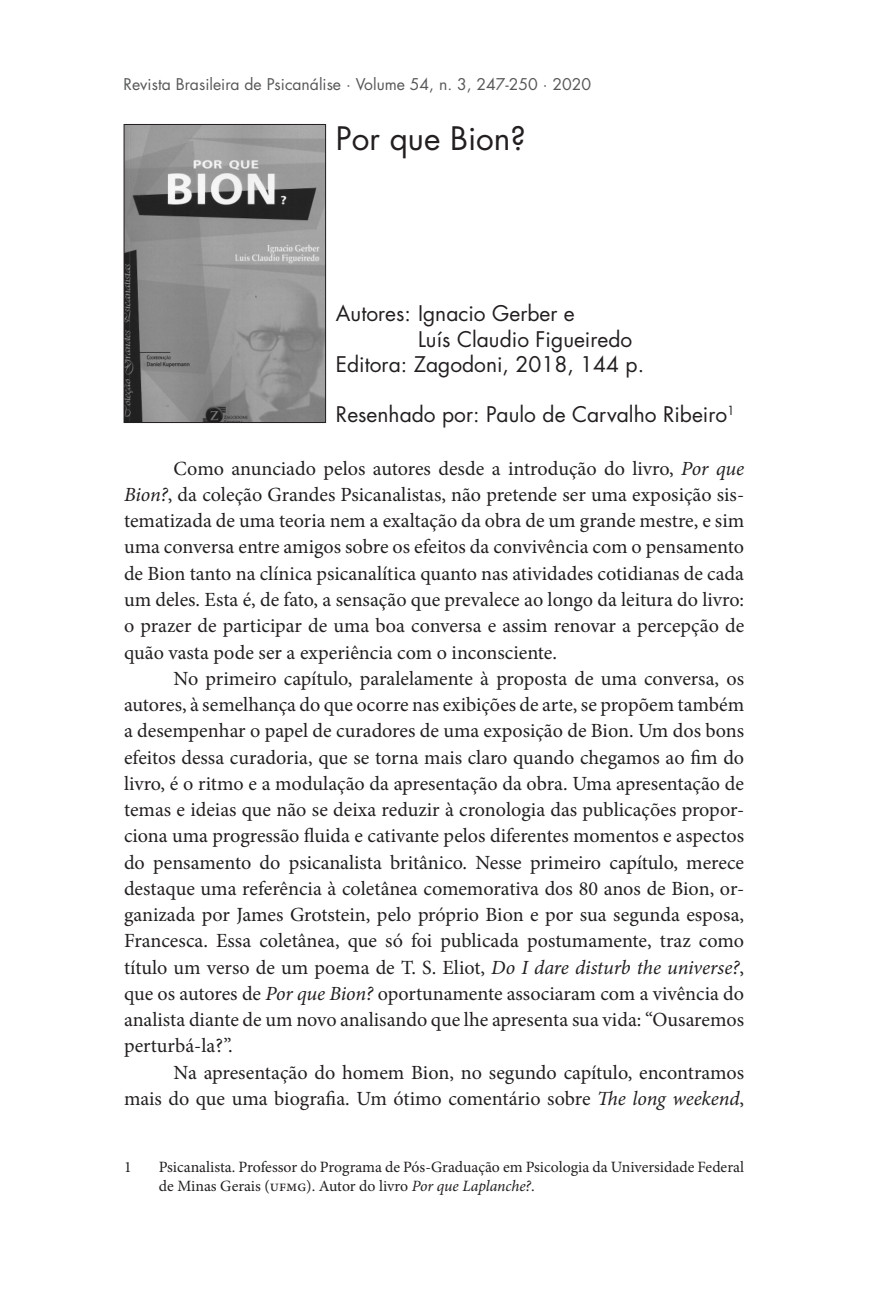
<style>
.page{position:relative;width:893px;height:1290px;background:#fff}
.page>*{position:absolute;margin:0;border:0;box-sizing:border-box;transform-origin:0 0}
.Título{font:31.5px "Futura Std";color:#231f20}
.autor{font:21px/25.2px "Futura Std";color:#231f20}
.Texto{font:20.12px/26.2px "Minion Pro";color:#231f20;text-align:justify}
.rodapé{font:15.75px/18.9px "Minion Pro";color:#231f20}
.Texto-2{font:15.75px "Futura Std";color:#57585a}
.s1{font-style:italic}
</style>
<div class="page">
<img style="left:126px;top:126px;width:198px;height:295px">
<div style="left:124px;top:124px;width:202px;height:299px;border:1px solid #231f20"></div>
<p class="Texto-2" style="left:124px;top:74px;width:469px">Revista Brasileira de Psicanálise · Volume 54, n. 3, 247-250 · 2020</p>
<p class="Título" style="left:336px;top:118px;width:192px">Por que Bion?</p>
<p class="autor" style="left:418px;top:301px;width:216px;text-indent:-82px">Autores: Ignacio Gerber e<br>Luís Claudio Figueiredo</p>
<p class="autor" style="left:336px;top:352px;width:310px">Editora: Zagodoni, 2018, 144 p.</p>
<p class="autor" style="left:336px;top:402px;width:400px">Resenhado por: Paulo de Carvalho Ribeiro<sup>1</sup></p>
<p class="Texto" style="left:124px;top:455px;width:622px;text-indent:50px">Como anunciado pelos autores desde a introdução do livro, <span class="s1">Por que Bion?</span>, da coleção Grandes Psicanalistas, não pretende ser uma exposição sis&shy;tematizada de uma teoria nem a exaltação da obra de um grande mestre, e sim uma conversa entre amigos sobre os efeitos da convivência com o pensamento de Bion tanto na clínica psicanalítica quanto nas atividades cotidianas de cada um deles. Esta é, de fato, a sensação que prevalece ao longo da leitura do livro: o prazer de participar de uma boa conversa e assim renovar a percepção de quão vasta pode ser a experiência com o inconsciente.</p>
<p class="Texto" style="left:124px;top:665px;width:622px;text-indent:50px">No primeiro capítulo, paralelamente à proposta de uma conversa, os autores, à semelhança do que ocorre nas exibições de arte, se propõem também a desempenhar o papel de curadores de uma exposição de Bion. Um dos bons efeitos dessa curadoria, que se torna mais claro quando chegamos ao fim do livro, é o ritmo e a modulação da apresentação da obra. Uma apresentação de temas e ideias que não se deixa reduzir à cronologia das publicações propor&shy;ciona uma progressão fluida e cativante pelos diferentes momentos e aspectos do pensamento do psicanalista britânico. Nesse primeiro capítulo, merece destaque uma referência à coletânea comemorativa dos 80 anos de Bion, or&shy;ganizada por James Grotstein, pelo próprio Bion e por sua segunda esposa, Francesca. Essa coletânea, que só foi publicada postumamente, traz como título um verso de um poema de T. S. Eliot, <span class="s1">Do I dare disturb the universe?</span>, que os autores de <span class="s1">Por que Bion?</span> oportunamente associaram com a vivência do analista diante de um novo analisando que lhe apresenta sua vida: “Ousaremos perturbá-la?”.</p>
<p class="Texto" style="left:124px;top:1059px;width:622px;text-align:right">Na apresentação do homem Bion, no segundo capítulo, encontramos<br>mais do que uma biografia. Um ótimo comentário sobre <span class="s1">The long weekend</span>,</p>
<p class="rodapé" style="left:124px;top:1157px;width:9px">1</p>
<p class="rodapé" style="left:159px;top:1157px;width:587px">Psicanalista. Professor do Programa de Pós-Graduação em Psicologia da Universidade Federal de Minas Gerais (ufmg). Autor do livro <span class="s1">Por que Laplanche?</span>.</p>
</div>
